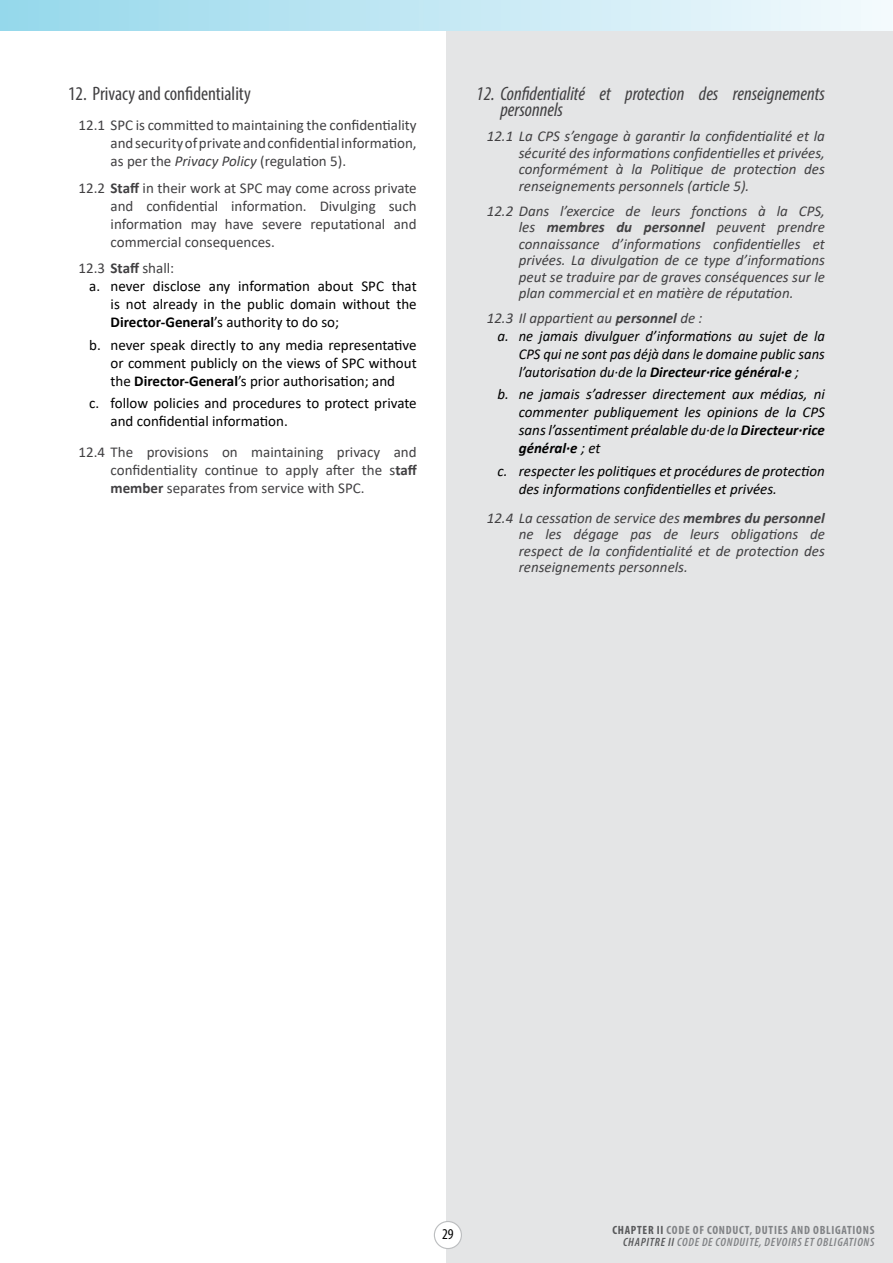
<style>
.page{position:relative;width:893px;height:1263px;background:#fff}
.page>*{position:absolute;margin:0;border:0;box-sizing:border-box;transform-origin:0 0}
.t1{font:italic condensed 19.5px/16.5px "Myriad Pro";color:#414042}
.t2{font:condensed 19.5px "Myriad Pro";color:#414042}
.t3{font:italic 15px/16.5px "Calibri";color:#414042;text-align:justify}
.t4{font:15px/18px "Calibri";color:#414042;text-align:justify}
.t5{font:italic 15px/18px "Calibri";color:#000;text-align:justify}
.t6{font:15px/18px "Calibri";color:#000;text-align:justify}
.t7{font:italic 700 15px "Calibri";color:#000}
.t8{font:condensed 15px "Myriad Pro";color:#000}
.t9{font:italic 600 condensed 12px/12px "Myriad Pro";letter-spacing:.06em;color:#808285;text-align:right}
.s1{font-style:italic}
.s2{font-weight:700}
.s3{font-weight:400}
.s4{font-weight:700;font-style:normal;color:#58595b}
.s5{font-weight:700;font-style:normal}
.s6{color:#58595b}
</style>
<div class="page">
<div style="left:446px;top:0;width:447px;height:1263px;background:#e4e5e6"></div>
<div style="left:434px;top:1221px;width:27px;height:27px;background:#fff;border-radius:50%"></div>
<div style="left:434px;top:1221px;width:28px;height:28px;border:1px solid #bcbec0;border-radius:50%"></div>
<img style="left:0;top:0;width:893px;height:30px">
<h1 class="t2" style="left:68px;top:81px;width:184px">12. Privacy and confidentiality</h1>
<p class="t4" style="left:111px;top:116px;width:308px;text-indent:-32px">12.1 SPC is committed to maintaining the confidentiality and security of private and confidential information, as per the <span class="s1">Privacy Policy</span> (regulation 5).</p>
<p class="t4" style="left:111px;top:179px;width:308px;text-indent:-32px">12.2 <span class="s2">Staff</span> in their work at SPC may come across private and confidential information. Divulging such information may have severe reputational and commercial consequences.</p>
<p class="t4" style="left:79px;top:259px;width:97px">12.3 <span class="s2">Staff</span> shall:</p>
<p class="t6" style="left:89px;top:277px;width:329px">a. never disclose any information about SPC that</p>
<p class="t6" style="left:111px;top:295px;width:308px">is not already in the public domain without the</p>
<p class="t6" style="left:111px;top:313px;width:230px"><span class="s2">Director-General</span>’s authority to do so;</p>
<p class="t6" style="left:111px;top:335px;width:308px;text-indent:-21px">b. never speak directly to any media representative or comment publicly on the views of SPC without the <span class="s2">Director-General</span>’s prior authorisation; and</p>
<p class="t6" style="left:111px;top:394px;width:308px;text-indent:-21px">c. follow policies and procedures to protect private and confidential information.</p>
<p class="t4" style="left:111px;top:442px;width:308px;text-indent:-32px">12.4 The provisions on maintaining privacy and confidentiality continue to apply after the s<span class="s2">taff member</span> separates from service with SPC.</p>
<h1 class="t1" style="left:500px;top:85px;width:326px;text-indent:-24px">12. Confidentialité et protection des renseignements personnels</h1>
<p class="t3" style="left:519px;top:127px;width:308px;text-indent:-32px">12.1 La CPS s’engage à garantir la confidentialité et la sécurité des informations confidentielles et privées, conformément à la Politique de protection des renseignements personnels (article 5).</p>
<p class="t3" style="left:519px;top:202px;width:308px;text-indent:-32px">12.2 Dans l’exercice de leurs fonctions à la CPS, les <span class="s2">membres du personnel</span> peuvent prendre connaissance d’informations confidentielles et privées. La divulgation de ce type d’informations peut se traduire par de graves conséquences sur le plan commercial et en matière de réputation.</p>
<p class="t3" style="left:487px;top:309px;width:217px">12.3 Il appartient au <span class="s2">personnel</span> de :</p>
<p class="t5" style="left:497px;top:327px;width:329px">a. ne jamais divulguer d’informations au sujet de la</p>
<p class="t5" style="left:519px;top:345px;width:308px">CPS qui ne sont pas déjà dans le domaine public sans</p>
<p class="t7" style="left:519px;top:362px;width:282px"><span class="s3">l’autorisation du·de la</span> Directeur·rice général·e <span class="s3">;</span></p>
<p class="t5" style="left:519px;top:385px;width:308px;text-indent:-21px">b. ne jamais s’adresser directement aux médias, ni commenter publiquement les opinions de la CPS sans l’assentiment préalable du·de la <span class="s2">Directeur·rice général·e</span> ; et</p>
<p class="t5" style="left:519px;top:461px;width:308px;text-indent:-21px">c. respecter les politiques et procédures de protection des informations confidentielles et privées.</p>
<p class="t3" style="left:519px;top:509px;width:308px;text-indent:-32px">12.4 La cessation de service des <span class="s2">membres du personnel </span>ne les dégage pas de leurs obligations de respect de la confidentialité et de protection des renseignements personnels.</p>
<p class="t8" style="left:442px;top:1225px;width:13px">29</p>
<p class="t9" style="left:612px;top:1224px;width:264px"><span class="s4">CHAPTER II</span> <span class="s5">CODE OF CONDUCT, DUTIES AND OBLIGATIONS<br></span><span class="s6">CHAPITRE II</span> CODE DE CONDUITE, DEVOIRS ET OBLIGATIONS</p>
</div>
